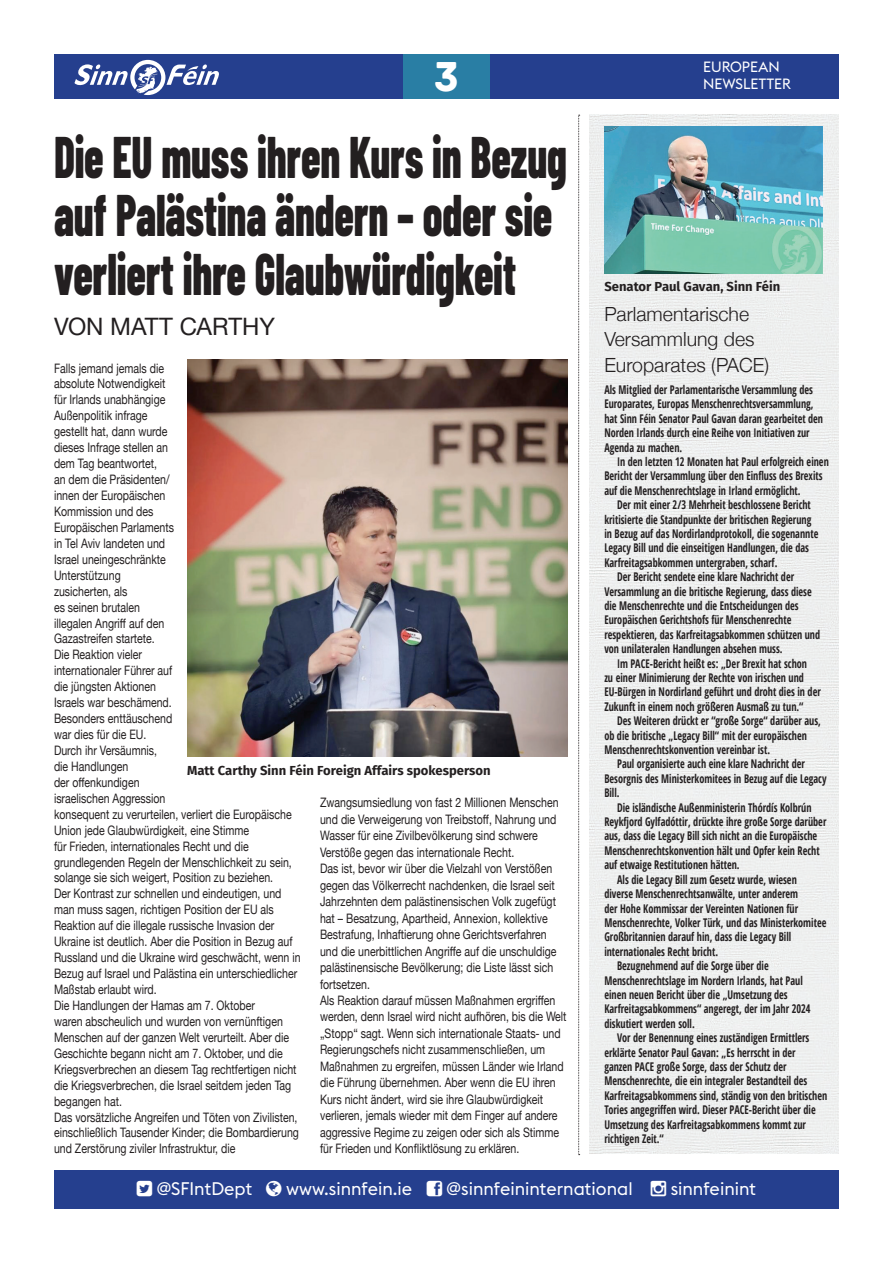
<style>
.page{position:relative;width:893px;height:1263px;background:#fff}
.page>*{position:absolute;margin:0;border:0;box-sizing:border-box;transform-origin:0 0}
.t1{font:800 58.5px/58.5px "Barlow Condensed";letter-spacing:-.005em;color:#231f20;scale:.75 1}
.t2{font:44.1px "Archive";color:#fff}
.t3{font:24px "Helvetica Neue";letter-spacing:-.005em;color:#231f20}
.t4{font:300 19.5px/25.5px "Helvetica Neue";color:#231f20}
.t5{font:18px "Euclid Flex";color:#fff}
.t6{font:14.7px "Euclid Flex";color:#fff}
.t7{font:13.05px/15.9px "Helvetica Neue";color:#231f20;scale:.81 1}
.t8{font:700 13.05px "Fira Sans";color:#231f20}
.t9{font:700 condensed 12px/14.4px "Open Sans";color:#231f20;scale:.85 1}
</style>
<div class="page">
<div style="left:54px;top:1171px;width:785px;height:38px;background:#253f8e"></div>
<div style="left:54px;top:54px;width:785px;height:45px;background:#253f8e"></div>
<div style="left:403px;top:54px;width:87px;height:45px;background:#297ea4"></div>
<svg style="left:74px;top:60px;width:145px;height:35px"></svg>
<div style="left:589px;top:115px;width:250px;height:1038px;background:#eeefef"></div>
<img style="left:187px;top:360px;width:380px;height:397px">
<img style="left:604px;top:126px;width:219px;height:148px">
<svg style="left:578px;top:115px;width:2px;height:1040px"></svg>
<h2 class="t2" style="left:434px;top:50px;width:26px">3</h2>
<h1 class="t1" style="left:54px;top:125px;width:685px">Die EU muss ihren Kurs in Bezug auf Palästina ändern – oder sie verliert ihre Glaubwürdigkeit</h1>
<h3 class="t3" style="left:54px;top:309px;width:223px">VON MATT CARTHY</h3>
<p class="t7" style="left:54px;top:361px;width:306px">Falls jemand jemals die<br>absolute Notwendigkeit<br>für Irlands unabhängige<br>Außenpolitik infrage<br>gestellt hat, dann wurde<br>dieses Infrage stellen an<br>dem Tag beantwortet,<br>an dem die Präsidenten/<br>innen der Europäischen<br>Kommission und des<br>Europäischen Parlaments<br>in Tel Aviv landeten und<br>Israel uneingeschränkte<br>Unterstützung<br>zusicherten, als<br>es seinen brutalen<br>illegalen Angriff auf den<br>Gazastreifen startete.<br>Die Reaktion vieler<br>internationaler Führer auf<br>die jüngsten Aktionen<br>Israels war beschämend.<br>Besonders enttäuschend<br>war dies für die EU.<br>Durch ihr Versäumnis,<br>die Handlungen<br>der offenkundigen<br>israelischen Aggression<br>konsequent zu verurteilen, verliert die Europäische<br>Union jede Glaubwürdigkeit, eine Stimme<br>für Frieden, internationales Recht und die grundlegenden Regeln der Menschlichkeit zu sein, solange sie sich weigert, Position zu beziehen.<br>Der Kontrast zur schnellen und eindeutigen, und man muss sagen, richtigen Position der EU als<br>Reaktion auf die illegale russische Invasion der<br>Ukraine ist deutlich. Aber die Position in Bezug auf<br>Russland und die Ukraine wird geschwächt, wenn in<br>Bezug auf Israel und Palästina ein unterschiedlicher<br>Maßstab erlaubt wird.<br>Die Handlungen der Hamas am 7. Oktober<br>waren abscheulich und wurden von vernünftigen<br>Menschen auf der ganzen Welt verurteilt. Aber die<br>Geschichte begann nicht am 7. Oktober, und die<br>Kriegsverbrechen an diesem Tag rechtfertigen nicht die Kriegsverbrechen, die Israel seitdem jeden Tag begangen hat.<br>Das vorsätzliche Angreifen und Töten von Zivilisten, einschließlich Tausender Kinder; die Bombardierung und Zerstörung ziviler Infrastruktur, die</p>
<p class="t8" style="left:187px;top:760px;width:305px">Matt Carthy Sinn Féin Foreign Affairs spokesperson</p>
<p class="t7" style="left:320px;top:795px;width:306px;line-height:16.5px">Zwangsumsiedlung von fast 2 Millionen Menschen und die Verweigerung von Treibstoff, Nahrung und Wasser für eine Zivilbevölkerung sind schwere Verstöße gegen das internationale Recht.<br>Das ist, bevor wir über die Vielzahl von Verstößen gegen das Völkerrecht nachdenken, die Israel seit Jahrzehnten dem palästinensischen Volk zugefügt hat – Besatzung, Apartheid, Annexion, kollektive Bestrafung, Inhaftierung ohne Gerichtsverfahren und die unerbittlichen Angriffe auf die unschuldige palästinensische Bevölkerung; die Liste lässt sich fortsetzen.<br>Als Reaktion darauf müssen Maßnahmen ergriffen werden, denn Israel wird nicht aufhören, bis die Welt „Stopp“ sagt. Wenn sich internationale Staats- und Regierungschefs nicht zusammenschließen, um Maßnahmen zu ergreifen, müssen Länder wie Irland die Führung übernehmen. Aber wenn die EU ihren Kurs nicht ändert, wird sie ihre Glaubwürdigkeit verlieren, jemals wieder mit dem Finger auf andere aggressive Regime zu zeigen oder sich als Stimme für Frieden und Konfliktlösung zu erklären.</p>
<p class="t6" style="left:703px;top:58px;width:78px">EUROPEAN</p>
<p class="t6" style="left:703px;top:76px;width:90px">NEWSLETTER</p>
<p class="t8" style="left:604px;top:276px;width:178px">Senator Paul Gavan, Sinn Féin</p>
<h3 class="t4" style="left:604px;top:300px;width:166px">Parlamentarische<br>Versammlung des<br>Europarates (PACE)</h3>
<p class="t9" style="left:604px;top:382px;width:259px">Als Mitglied der Parlamentarische Versammlung des Europarates, Europas Menschenrechtsversammlung, hat Sinn Féin Senator Paul Gavan daran gearbeitet den Norden Irlands durch eine Reihe von Initiativen zur Agenda zu machen.</p>
<p class="t9" style="left:604px;top:454px;width:266px;text-indent:13px">In den letzten 12 Monaten hat Paul erfolgreich einen<br>Bericht der Versammlung über den Einfluss des Brexits auf die Menschenrechtslage in Irland ermöglicht.</p>
<p class="t9" style="left:617px;top:497px;width:230px">Der mit einer 2/3 Mehrheit beschlossene Bericht</p>
<p class="t9" style="left:604px;top:512px;width:245px">kritisierte die Standpunkte der britischen Regierung</p>
<p class="t9" style="left:604px;top:526px;width:253px">in Bezug auf das Nordirlandprotokoll, die sogenannte</p>
<p class="t9" style="left:604px;top:541px;width:242px">Legacy Bill und die einseitigen Handlungen, die das</p>
<p class="t9" style="left:604px;top:555px;width:205px">Karfreitagsabkommen untergraben, scharf.</p>
<p class="t9" style="left:617px;top:569px;width:210px">Der Bericht sendete eine klare Nachricht der</p>
<p class="t9" style="left:604px;top:584px;width:246px">Versammlung an die britische Regierung, dass diese</p>
<p class="t9" style="left:604px;top:598px;width:230px">die Menschenrechte und die Entscheidungen des</p>
<p class="t9" style="left:604px;top:613px;width:221px">Europäischen Gerichtshofs für Menschenrechte</p>
<p class="t9" style="left:604px;top:627px;width:255px">respektieren, das Karfreitagsabkommen schützen und</p>
<p class="t9" style="left:604px;top:641px;width:211px">von unilateralen Handlungen absehen muss.</p>
<p class="t9" style="left:617px;top:656px;width:225px">Im PACE-Bericht heißt es: „Der Brexit hat schon</p>
<p class="t9" style="left:604px;top:670px;width:236px">zu einer Minimierung der Rechte von irischen und</p>
<p class="t9" style="left:604px;top:685px;width:256px">EU-Bürgen in Nordirland geführt und droht dies in der</p>
<p class="t9" style="left:604px;top:699px;width:236px">Zukunft in einem noch größeren Ausmaß zu tun.“</p>
<p class="t9" style="left:617px;top:713px;width:241px">Des Weiteren drückt er “große Sorge“ darüber aus,</p>
<p class="t9" style="left:604px;top:728px;width:240px">ob die britische „Legacy Bill“ mit der europäischen</p>
<p class="t9" style="left:604px;top:742px;width:197px">Menschenrechtskonvention vereinbar ist.</p>
<p class="t9" style="left:617px;top:757px;width:222px">Paul organisierte auch eine klare Nachricht der</p>
<p class="t9" style="left:604px;top:771px;width:263px">Besorgnis des Ministerkomitees in Bezug auf die Legacy</p>
<p class="t9" style="left:604px;top:785px;width:19px">Bill.</p>
<p class="t9" style="left:617px;top:800px;width:230px">Die isländische Außenministerin Thórdís Kolbrún</p>
<p class="t9" style="left:604px;top:814px;width:263px">Reykfjord Gylfadóttir, drückte ihre große Sorge darüber</p>
<p class="t9" style="left:604px;top:829px;width:252px">aus, dass die Legacy Bill sich nicht an die Europäische</p>
<p class="t9" style="left:604px;top:843px;width:255px">Menschenrechtskonvention hält und Opfer kein Recht</p>
<p class="t9" style="left:604px;top:857px;width:161px">auf etwaige Restitutionen hätten.</p>
<p class="t9" style="left:617px;top:872px;width:213px">Als die Legacy Bill zum Gesetz wurde, wiesen</p>
<p class="t9" style="left:604px;top:886px;width:229px">diverse Menschenrechtsanwälte, unter anderem</p>
<p class="t9" style="left:604px;top:901px;width:230px">der Hohe Kommissar der Vereinten Nationen für</p>
<p class="t9" style="left:604px;top:915px;width:263px">Menschenrechte, Volker Türk, und das Ministerkomitee</p>
<p class="t9" style="left:604px;top:929px;width:221px">Großbritannien darauf hin, dass die Legacy Bill</p>
<p class="t9" style="left:604px;top:944px;width:135px">internationales Recht bricht.</p>
<p class="t9" style="left:617px;top:958px;width:180px">Bezugnehmend auf die Sorge über die</p>
<p class="t9" style="left:604px;top:973px;width:235px">Menschenrechtslage im Nordern Irlands, hat Paul</p>
<p class="t9" style="left:604px;top:987px;width:217px">einen neuen Bericht über die „Umsetzung des</p>
<p class="t9" style="left:604px;top:1001px;width:244px">Karfreitagsabkommens“ angeregt, der im Jahr 2024</p>
<p class="t9" style="left:604px;top:1016px;width:108px">diskutiert werden soll.</p>
<p class="t9" style="left:617px;top:1030px;width:228px">Vor der Benennung eines zuständigen Ermittlers</p>
<p class="t9" style="left:604px;top:1045px;width:227px">erklärte Senator Paul Gavan: „Es herrscht in der</p>
<p class="t9" style="left:604px;top:1059px;width:216px">ganzen PACE große Sorge, dass der Schutz der</p>
<p class="t9" style="left:604px;top:1073px;width:240px">Menschenrechte, die ein integraler Bestandteil des</p>
<p class="t9" style="left:604px;top:1088px;width:264px">Karfreitagsabkommens sind, ständig von den britischen</p>
<p class="t9" style="left:604px;top:1102px;width:250px">Tories angegriffen wird. Dieser PACE-Bericht über die</p>
<p class="t9" style="left:604px;top:1117px;width:239px">Umsetzung des Karfreitagsabkommens kommt zur</p>
<p class="t9" style="left:604px;top:1131px;width:72px">richtigen Zeit.“</p>
<h3 class="t5" style="left:157px;top:1178px;width:97px">@SFIntDept</h3>
<h3 class="t5" style="left:286px;top:1178px;width:127px">www.sinnfein.ie</h3>
<h3 class="t5" style="left:447px;top:1178px;width:188px">@sinnfeininternational</h3>
<h3 class="t5" style="left:671px;top:1178px;width:87px">sinnfeinint</h3>
</div>
